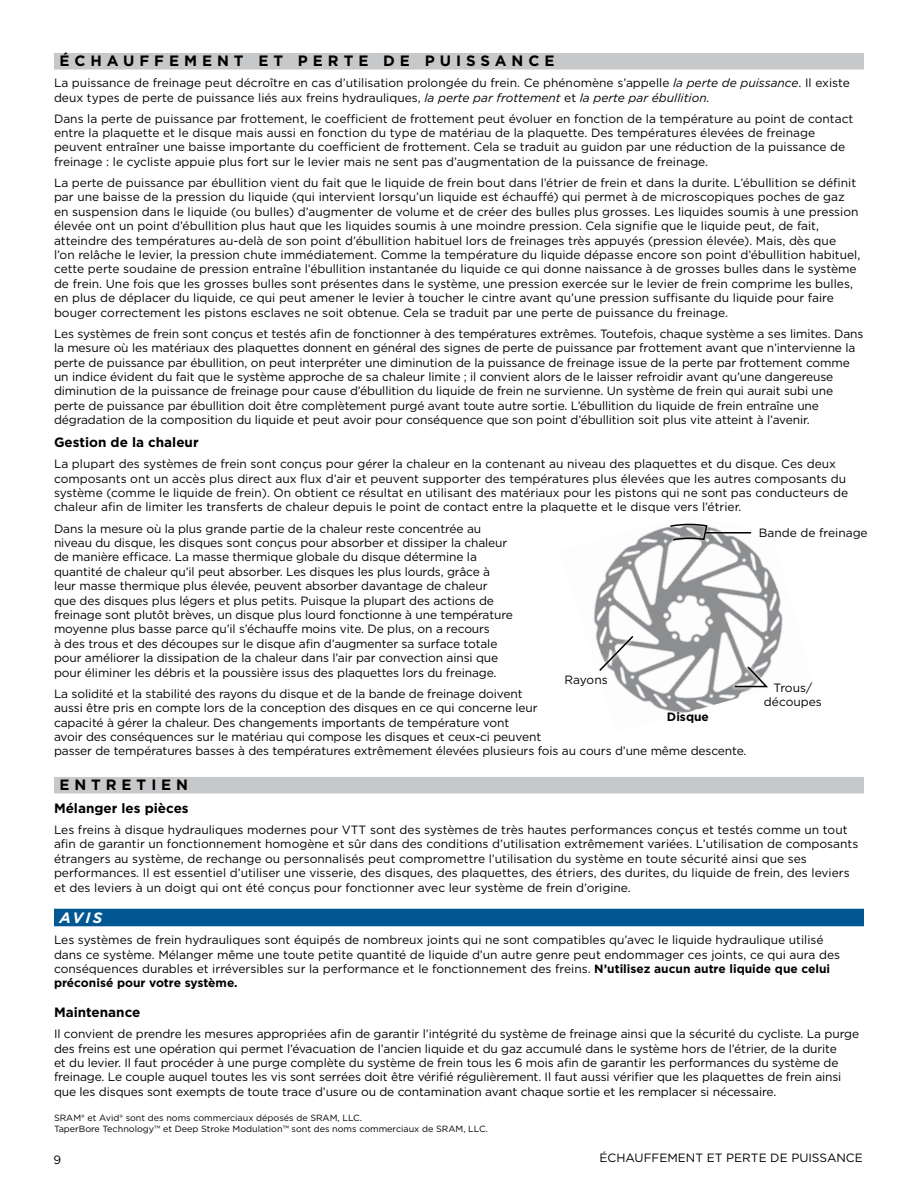
<style>
.page{position:relative;width:918px;height:1188px;background:#fff}
.page>*{position:absolute;margin:0;border:0;box-sizing:border-box;transform-origin:0 0}
.t1{font:700 15px "Gotham";letter-spacing:.33em;color:#000}
.t2{font:italic 700 15px "Gotham";color:#fff}
.t3{font:700 13.5px "Gotham";color:#000}
.t4{font:12px/14.4px "Gotham";letter-spacing:-.01em;color:#000}
.t5{font:700 12px "Gotham";color:#000}
.t6{font:9px/11.4px "Gotham";color:#000}
.s1{font-style:italic}
.s2{font-weight:700}
</style>
<div class="page">
<div style="left:54px;top:53px;width:810px;height:17px;background:#c7c8ca"></div>
<div style="left:54px;top:777px;width:810px;height:16px;background:#c7c8ca"></div>
<div style="left:54px;top:909px;width:810px;height:17px;background:#005792"></div>
<img style="left:593px;top:527px;width:190px;height:186px">
<svg style="left:596px;top:633px;width:41px;height:41px"></svg>
<svg style="left:598px;top:634px;width:37px;height:39px"></svg>
<svg style="left:731px;top:663px;width:40px;height:28px"></svg>
<svg style="left:733px;top:665px;width:37px;height:23px"></svg>
<svg style="left:668px;top:526px;width:86px;height:17px"></svg>
<hr style="left:705px;top:532px;width:46px;height:2px;background:#000">
<svg style="left:669px;top:523px;width:40px;height:19px"></svg>
<p class="t1" style="left:59px;top:51px;width:497px">ÉCHAUFFEMENT ET PERTE DE PUISSANCE</p>
<p class="t4" style="left:54px;top:75px;width:797px">La puissance de freinage peut décroître en cas d’utilisation prolongée du frein. Ce phénomène s’appelle <span class="s1">la perte de puissance</span>. Il existe deux types de perte de puissance liés aux freins hydrauliques, <span class="s1">la perte par frottement</span> et <span class="s1">la perte par ébullition.</span></p>
<p class="t4" style="left:54px;top:111px;width:801px">Dans la perte de puissance par frottement, le coefficient de frottement peut évoluer en fonction de la température au point de contact entre la plaquette et le disque mais aussi en fonction du type de matériau de la plaquette. Des températures élevées de freinage peuvent entraîner une baisse importante du coefficient de frottement. Cela se traduit au guidon par une réduction de la puissance de freinage : le cycliste appuie plus fort sur le levier mais ne sent pas d’augmentation de la puissance de freinage.</p>
<p class="t4" style="left:54px;top:175px;width:808px">La perte de puissance par ébullition vient du fait que le liquide de frein bout dans l’étrier de frein et dans la durite. L’ébullition se définit par une baisse de la pression du liquide (qui intervient lorsqu’un liquide est échauffé) qui permet à de microscopiques poches de gaz en suspension dans le liquide (ou bulles) d’augmenter de volume et de créer des bulles plus grosses. Les liquides soumis à une pression élevée ont un point d’ébullition plus haut que les liquides soumis à une moindre pression. Cela signifie que le liquide peut, de fait, atteindre des températures au-delà de son point d’ébullition habituel lors de freinages très appuyés (pression élevée). Mais, dès que<br>l’on relâche le levier, la pression chute immédiatement. Comme la température du liquide dépasse encore son point d’ébullition habituel, cette perte soudaine de pression entraîne l’ébullition instantanée du liquide ce qui donne naissance à de grosses bulles dans le système de frein. U ne fois que les grosses bulles sont présentes dans le système, une pression exercée sur le levier de frein comprime les bulles, en plus de déplacer du liquide, ce qui peut amener le levier à toucher le cintre avant qu’une pression suffisante du liquide pour faire bouger correctement les pistons esclaves ne soit obtenue. Cela se traduit par une perte de puissance du freinage.</p>
<p class="t4" style="left:54px;top:326px;width:811px">Les systèmes de frein sont conçus et testés afin de fonctionner à des températures extrêmes. Toutefois, chaque système a ses limites. Dans la mesure où les matériaux des plaquettes donnent en général des signes de perte de puissance par frottement avant que n’intervienne la perte de puissance par ébullition, on peut interpréter une diminution de la puissance de freinage issue de la perte par frottement comme un indice évident du fait que le système approche de sa chaleur limite ; il convient alors de le laisser refroidir avant qu’une dangereuse diminution de la puissance de freinage pour cause d’ébullition du liquide de frein ne survienne. U n système de frein qui aurait subi une perte de puissance par ébullition doit être complètement purgé avant toute autre sortie. L’ébullition du liquide de frein entraîne une dégradation de la composition du liquide et peut avoir pour conséquence que son point d’ébullition soit plus vite atteint à l’avenir.</p>
<p class="t3" style="left:54px;top:433px;width:146px">Gestion de la chaleur</p>
<p class="t4" style="left:54px;top:457px;width:796px">La plupart des systèmes de frein sont conçus pour gérer la chaleur en la contenant au niveau des plaquettes et du disque. Ces deux composants ont un accès plus direct aux flux d’air et peuvent supporter des températures plus élevées que les autres composants du système (comme le liquide de frein). On obtient ce résultat en utilisant des matériaux pour les pistons qui ne sont pas conducteurs de chaleur afin de limiter les transferts de chaleur depuis le point de contact entre la plaquette et le disque vers l’étrier.</p>
<p class="t4" style="left:54px;top:521px;width:460px">Dans la mesure où la plus grande partie de la chaleur reste concentrée au niveau du disque, les disques sont conçus pour absorber et dissiper la chaleur de manière efficace. La masse thermique globale du disque détermine la quantité de chaleur qu’il peut absorber. Les disques les plus lourds, grâce à leur masse thermique plus élevée, peuvent absorber davantage de chaleur<br>que des disques plus légers et plus petits. Puisque la plupart des actions de freinage sont plutôt brèves, un disque plus lourd fonctionne à une température moyenne plus basse parce qu’il s’échauffe moins vite. De plus, on a recours<br>à des trous et des découpes sur le disque afin d’augmenter sa surface totale pour améliorer la dissipation de la chaleur dans l’air par convection ainsi que pour éliminer les débris et la poussière issus des plaquettes lors du freinage.</p>
<p class="t4" style="left:54px;top:686px;width:694px">La solidité et la stabilité des rayons du disque et de la bande de freinage doivent<br>aussi être pris en compte lors de la conception des disques en ce qui concerne leur<br>capacité à gérer la chaleur. Des changements importants de température vont<br>avoir des conséquences sur le matériau qui compose les disques et ceux-ci peuvent<br>passer de températures basses à des températures extrêmement élevées plusieurs fois au cours d’une même descente.</p>
<p class="t1" style="left:59px;top:775px;width:130px">ENTRETIEN</p>
<p class="t3" style="left:54px;top:799px;width:136px">Mélanger les pièces</p>
<p class="t4" style="left:54px;top:822px;width:806px">Les freins à disque hydrauliques modernes pour VTT sont des systèmes de très hautes performances conçus et testés comme un tout afin de garantir un fonctionnement homogène et sûr dans des conditions d’utilisation extrêmement variées. L’utilisation de composants étrangers au système, de rechange ou personnalisés peut compromettre l’utilisation du système en toute sécurité ainsi que ses performances. Il est essentiel d’utiliser une visserie, des disques, des plaquettes, des étriers, des durites, du liquide de frein, des leviers et des leviers à un doigt qui ont été conçus pour fonctionner avec leur système de frein d’origine.</p>
<p class="t2" style="left:59px;top:908px;width:45px">AVIS</p>
<p class="t4" style="left:54px;top:933px;width:788px">Les systèmes de frein hydrauliques sont équipés de nombreux joints qui ne sont compatibles qu’avec le liquide hydraulique utilisé dans ce système. Mélanger même une toute petite quantité de liquide d’un autre genre peut endommager ces joints, ce qui aura des conséquences durables et irréversibles sur la performance et le fonctionnement des freins. <span class="s2">N’utilisez aucun autre liquide que celui préconisé pour votre système.</span></p>
<p class="t3" style="left:54px;top:1003px;width:88px">Maintenance</p>
<p class="t4" style="left:54px;top:1027px;width:807px">Il convient de prendre les mesures appropriées afin de garantir l’intégrité du système de freinage ainsi que la sécurité du cycliste. La purge des freins est une opération qui permet l’évacuation de l’ancien liquide et du gaz accumulé dans le système hors de l’étrier, de la durite<br>et du levier. Il faut procéder à une purge complète du système de frein tous les 6 mois afin de garantir les performances du système de freinage. Le couple auquel toutes les vis sont serrées doit être vérifié régulièrement. Il faut aussi vérifier que les plaquettes de frein ainsi que les disques sont exempts de toute trace d’usure ou de contamination avant chaque sortie et les remplacer si nécessaire.</p>
<p class="t6" style="left:54px;top:1112px;width:435px">SRAM® et Avid® sont des noms commerciaux déposés de SRAM, LLC.<br>TaperBore Technology™ et Deep Stroke Modulation™ sont des noms commerciaux de SRAM, LLC.</p>
<p class="t4" style="left:759px;top:525px;width:111px">Bande de freinage</p>
<p class="t4" style="left:565px;top:672px;width:45px">Rayons</p>
<p class="t4" style="left:764px;top:680px;width:59px;text-align:center">Trous/ découpes</p>
<p class="t5" style="left:667px;top:709px;width:43px">Disque</p>
<p class="t4" style="left:54px;top:1152px;width:9px">9</p>
<p class="t4" style="left:599px;top:1150px;width:265px">ÉCHAU FFEMENT ET PERTE DE PU ISSANCE</p>
</div>
